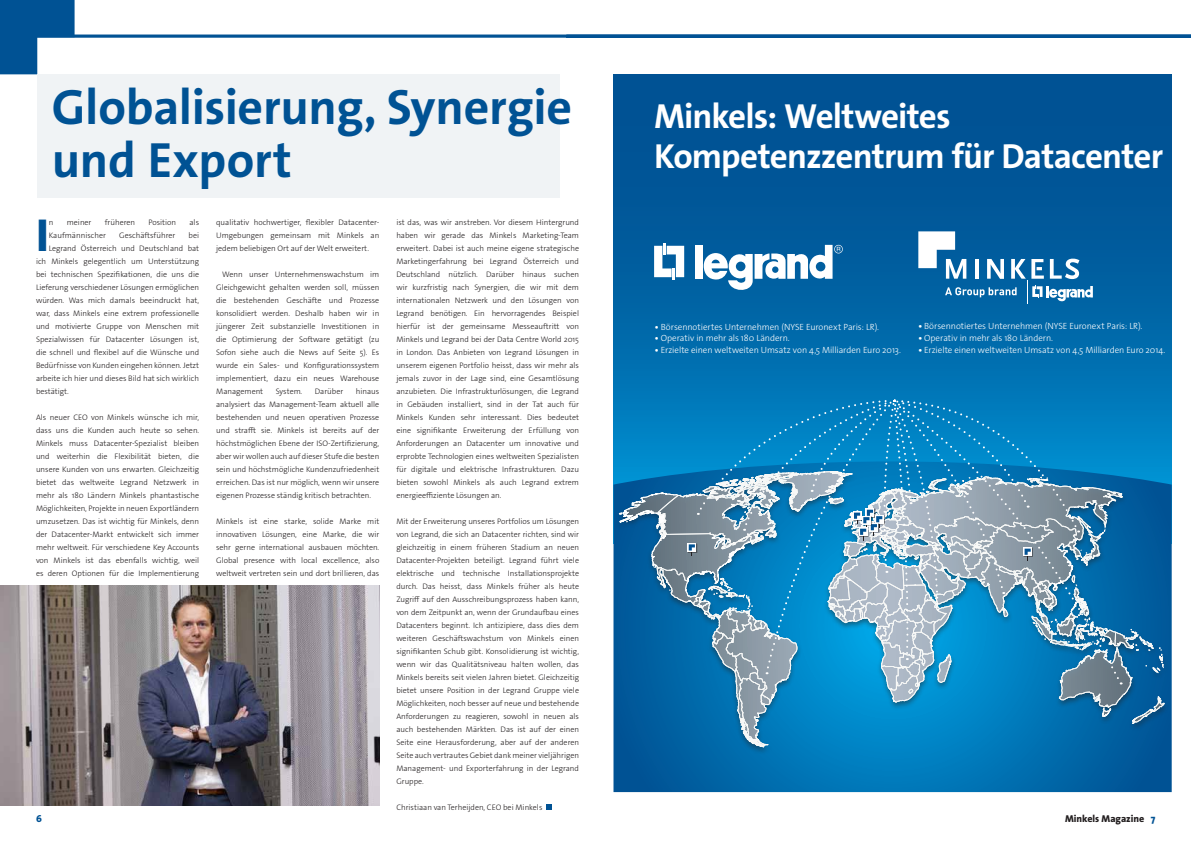
<style>
.page{position:relative;width:1191px;height:842px;background:#fff}
.page>*{position:absolute;margin:0;border:0;box-sizing:border-box;transform-origin:0 0}
.t1{font:700 49.9px/52.4px "The Sans Os F";letter-spacing:-.005em;color:#005294}
.t2{font:800 46.5px "The Sans Os F";color:#005294}
.t3{font:700 35px/40px "The Sans Os F";letter-spacing:-.025em;color:#fff}
.t4{font:800 10px "The Sans Os F";color:#231f20}
.t5{font:800 10px "The Sans Os F";color:#005294}
.t6{font:300 9px "The Sans Os F";letter-spacing:-.005em;color:#fff}
.t7{font:300 8px/13px "The Sans Os F";color:#231f20;text-align:justify}
.s1{font-weight:700}
.s2{color:#005294}
</style>
<div class="page">
<svg style="left:0;top:0;width:1191px;height:74px"></svg>
<div style="left:37px;top:74px;width:522px;height:124px;background:#f0f3f5"></div>
<svg style="left:546px;top:804px;width:5px;height:6px"></svg>
<img style="left:0;top:585px;width:379px;height:221px">
<svg style="left:613px;top:74px;width:558px;height:387px;background:#005d9f"></svg>
<svg style="left:613px;top:461px;width:558px;height:331px;background:#016aab"></svg>
<div style="left:614px;top:469px;width:555px;height:286px;background:#231f20;opacity:.5"></div>
<svg style="left:654px;top:243px;width:30px;height:37px"></svg>
<div style="left:695px;top:245px;width:7px;height:34px;background:#fff"></div>
<svg style="left:703px;top:245px;width:139px;height:48px"></svg>
<svg style="left:619px;top:399px;width:546px;height:349px;background:#328aba"></svg>
<svg style="left:918px;top:231px;width:174px;height:72px"></svg>
<h1 class="t1" style="left:52px;top:82px;width:522px">Globalisierung, Synergie und Export</h1>
<h2 class="t2" style="left:36px;top:205px;width:14px">I</h2>
<p class="t7" style="left:49px;top:215px;width:6px">n</p>
<p class="t7" style="left:67px;top:215px;width:26px">meiner</p>
<p class="t7" style="left:105px;top:215px;width:32px">früheren</p>
<p class="t7" style="left:148px;top:215px;width:29px">Position</p>
<p class="t7" style="left:189px;top:215px;width:11px">als</p>
<p class="t7" style="left:49px;top:228px;width:59px">Kaufmännischer</p>
<p class="t7" style="left:119px;top:228px;width:57px">Geschäftsführer</p>
<p class="t7" style="left:189px;top:228px;width:12px">bei</p>
<p class="t7" style="left:49px;top:241px;width:152px">Legrand Österreich und Deutschland bat</p>
<p class="t7" style="left:36px;top:254px;width:165px">ich Minkels gelegentlich um Unterstützung</p>
<p class="t7" style="left:36px;top:267px;width:165px">bei technischen Spezifikationen, die uns die</p>
<p class="t7" style="left:36px;top:280px;width:165px">Lieferung verschiedener Lösungen ermöglichen</p>
<p class="t7" style="left:36px;top:293px;width:165px">würden. Was mich damals beeindruckt hat,</p>
<p class="t7" style="left:36px;top:306px;width:165px">war, dass Minkels eine extrem professionelle</p>
<p class="t7" style="left:36px;top:319px;width:165px">und motivierte Gruppe von Menschen mit</p>
<p class="t7" style="left:36px;top:332px;width:165px">Spezialwissen für Datacenter Lösungen ist,</p>
<p class="t7" style="left:36px;top:345px;width:165px">die schnell und flexibel auf die Wünsche und</p>
<p class="t7" style="left:36px;top:358px;width:165px">Bedürfnisse von Kunden eingehen können. Jetzt</p>
<p class="t7" style="left:36px;top:371px;width:165px">arbeite ich hier und dieses Bild hat sich wirklich</p>
<p class="t7" style="left:36px;top:384px;width:34px">bestätigt.</p>
<p class="t7" style="left:36px;top:410px;width:165px">Als neuer CEO von Minkels wünsche ich mir, dass uns die Kunden auch heute so sehen.<br>Minkels muss Datacenter-Spezialist bleiben und weiterhin die Flexibilität bieten, die unsere Kunden von uns erwarten. Gleichzeitig bietet das weltweite Legrand Netzwerk in mehr als 180 Ländern Minkels phantastische Möglichkeiten, Projekte in neuen Exportländern umzusetzen. Das ist wichtig für Minkels, denn der Datacenter-Markt entwickelt sich immer mehr weltweit. Für verschiedene Key Accounts von Minkels ist das ebenfalls wichtig, weil es deren Optionen für die Implementierung</p>
<p class="t7" style="left:216px;top:215px;width:165px">qualitativ hochwertiger, flexibler Datacenter-Umgebungen gemeinsam mit Minkels an jedem beliebigen Ort auf der Welt erweitert.</p>
<p class="t7" style="left:216px;top:267px;width:165px;text-indent:6px">Wenn unser Unternehmenswachstum im Gleichgewicht gehalten werden soll, müssen die bestehenden Geschäfte und Prozesse konsolidiert werden. Deshalb haben wir in jüngerer Zeit substanzielle Investitionen in die Optimierung der Software getätigt (zu Sofon siehe auch die News auf Seite 5). Es wurde ein Sales- und Konfigurationssystem implementiert, dazu ein neues Warehouse Management</p>
<p class="t7" style="left:216px;top:384px;width:165px;text-indent:140px">hinaus analysiert das Management-Team aktuell alle bestehenden und neuen operativen Prozesse und strafft sie. Minkels ist bereits auf der höchstmöglichen Ebene der ISO-Zertifizierung, aber wir wollen auch auf dieser Stufe die besten sein und höchstmögliche Kundenzufriedenheit erreichen. Das ist nur möglich, wenn wir unsere eigenen Prozesse ständig kritisch betrachten.</p>
<p class="t7" style="left:216px;top:514px;width:165px">Minkels ist eine starke, solide Marke mit innovativen Lösungen, eine Marke, die wir sehr gerne international ausbauen möchten.<br>Global presence with local excellence, also weltweit vertreten sein und dort brillieren, das</p>
<p class="t7" style="left:276px;top:384px;width:28px">System.</p>
<p class="t7" style="left:315px;top:384px;width:30px">Darüber</p>
<p class="t7" style="left:396px;top:215px;width:184px">ist das, was wir anstreben. Vor diesem Hintergrund haben wir gerade das Minkels Marketing-Team erweitert. Dabei ist auch meine eigene strategische Marketingerfahrung bei Legrand Österreich und Deutschland nützlich. Darüber hinaus suchen wir kurzfristig nach Synergien, die wir mit dem internationalen Netzwerk und den Lösungen von Legrand benötigen. Ein hervorragendes Beispiel hierfür ist der gemeinsame Messeauftritt von Minkels und Legrand bei der Data Centre World 2015 in London. Das Anbieten von Legrand Lösungen in unserem eigenen Portfolio heisst, dass wir mehr als jemals zuvor in der Lage sind, eine Gesamtlösung anzubieten. Die Infrastrukturlösungen, die Legrand in Gebäuden installiert, sind in der Tat auch für Minkels Kunden sehr interessant. Dies bedeutet eine signifikante Erweiterung der Erfüllung von Anforderungen an Datacenter um innovative und erprobte Technologien eines weltweiten Spezialisten für digitale und elektrische Infrastrukturen. Dazu bieten sowohl Minkels als auch Legrand extrem energieeffiziente Lösungen an.</p>
<p class="t7" style="left:396px;top:514px;width:184px">Mit der Erweiterung unseres Portfolios um Lösungen von Legrand, die sich an Datacenter richten, sind wir gleichzeitig in einem früheren Stadium an neuen Datacenter-Projekten beteiligt. Legrand führt viele elektrische und technische Installationsprojekte durch. Das heisst, dass Minkels früher als heute Zugriff auf den Ausschreibungsprozess haben kann, von dem Zeitpunkt an, wenn der Grundaufbau eines Datacenters beginnt. Ich antizipiere, dass dies dem weiteren Geschäftswachstum von Minkels einen signifikanten Schub gibt. Konsolidierung ist wichtig, wenn wir das Qualitätsniveau halten wollen, das Minkels bereits seit vielen Jahren bietet. Gleichzeitig bietet unsere Position in der Legrand Gruppe viele Möglichkeiten, noch besser auf neue und bestehende Anforderungen zu reagieren, sowohl in neuen als auch bestehenden Märkten. Das ist auf der einen Seite eine Herausforderung, aber auf der anderen Seite auch vertrautes Gebiet dank meiner vieljährigen Management- und Exporterfahrung in der Legrand Gruppe.</p>
<p class="t7" style="left:396px;top:800px;width:148px">Christiaan van Terheijden, CEO bei Minkels</p>
<h3 class="t3" style="left:654px;top:96px;width:510px">Minkels: Weltweites<br>Kompetenzzentrum für Datacenter</h3>
<p class="t6" style="left:655px;top:321px;width:226px"><span class="s1">•</span> Börsennotiertes Unternehmen (NYSE Euronext Paris: LR).</p>
<p class="t6" style="left:655px;top:333px;width:136px"><span class="s1">•</span> Operativ in mehr als 180 Ländern.</p>
<p class="t6" style="left:655px;top:345px;width:248px"><span class="s1">•</span> Erzielte einen weltweiten Umsatz von 4,5 Milliarden Euro 2013.</p>
<p class="t6" style="left:918px;top:320px;width:226px"><span class="s1">•</span> Börsennotiertes Unternehmen (NYSE Euronext Paris: LR).</p>
<p class="t6" style="left:918px;top:332px;width:136px"><span class="s1">•</span> Operativ in mehr als 180 Ländern.</p>
<p class="t6" style="left:918px;top:344px;width:248px"><span class="s1">•</span> Erzielte einen weltweiten Umsatz von 4,5 Milliarden Euro 2014.</p>
<p class="t5" style="left:36px;top:812px;width:7px">6</p>
<p class="t4" style="left:1065px;top:812px;width:92px">Minkels Magazine <span class="s2">7</span></p>
</div>
